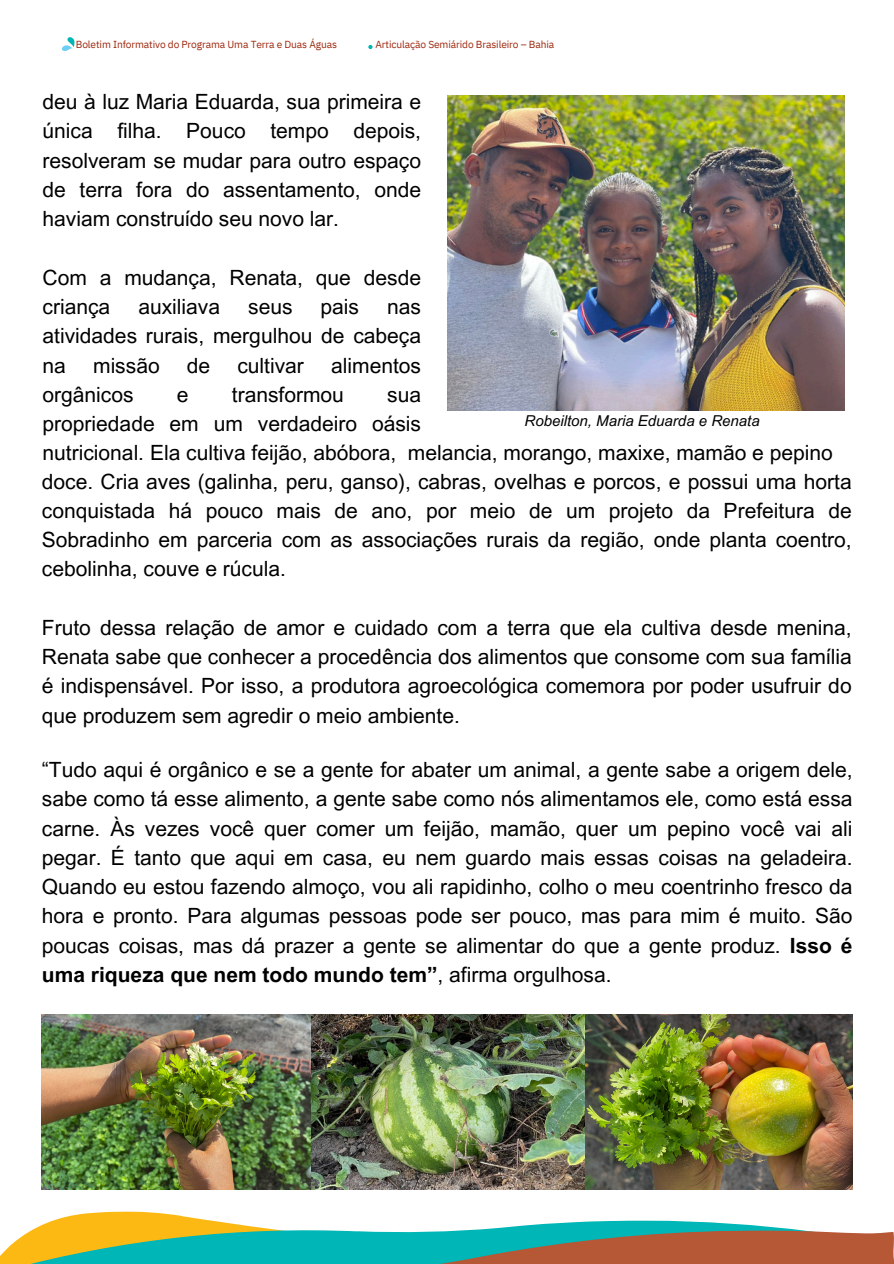
<style>
.page{position:relative;width:894px;height:1264px;background:#fff}
.page>*{position:absolute;margin:0;border:0;box-sizing:border-box;transform-origin:0 0}
.t1{font:21px/29.2px "Arial MT Pro";color:#000;text-align:justify}
.t2{font:italic 15px "Arial MT Pro";color:#000}
.t3{font:10.2px "IBM Plex Sans";letter-spacing:-.01em;color:#9e280e}
.s1{font-weight:700}
</style>
<div class="page">
<svg style="left:62px;top:37px;width:12px;height:14px"></svg>
<svg style="left:368px;top:45px;width:4px;height:4px"></svg>
<img style="left:447px;top:95px;width:397px;height:315px">
<svg style="left:0;top:1211px;width:893px;height:52px"></svg>
<img style="left:42px;top:1014px;width:269px;height:175px">
<img style="left:584px;top:1014px;width:268px;height:175px">
<img style="left:311px;top:1014px;width:273px;height:175px">
<h1 class="t3" style="left:76px;top:38px;width:262px">Boletim Informativo do Programa Uma Terra e Duas Águas</h1>
<p class="t3" style="left:375px;top:38px;width:180px">Articulação Semiárido Brasileiro – Bahia</p>
<p class="t1" style="left:43px;top:90px;width:380px">deu à luz Maria Eduarda, sua primeira e única filha. Pouco tempo depois, resolveram se mudar para outro espaço de terra fora do assentamento, onde haviam construído seu novo lar.</p>
<h1 class="t1" style="left:43px;top:265px;width:380px">Com a mudança, Renata, que desde criança</h1>
<h1 class="t1" style="left:138px;top:295px;width:83px">auxiliava</h1>
<h1 class="t1" style="left:248px;top:295px;width:46px">seus</h1>
<h1 class="t1" style="left:320px;top:295px;width:40px">pais</h1>
<h1 class="t1" style="left:43px;top:295px;width:380px;text-indent:344px">nas atividades rurais, mergulhou de cabeça na</h1>
<h1 class="t1" style="left:93px;top:353px;width:68px">missão</h1>
<h1 class="t1" style="left:187px;top:353px;width:25px">de</h1>
<h1 class="t1" style="left:237px;top:353px;width:68px">cultivar</h1>
<h1 class="t1" style="left:331px;top:353px;width:91px">alimentos</h1>
<h1 class="t1" style="left:43px;top:382px;width:92px">orgânicos</h1>
<h1 class="t1" style="left:177px;top:382px;width:13px">e</h1>
<h1 class="t1" style="left:232px;top:382px;width:113px">transformou</h1>
<h1 class="t1" style="left:43px;top:382px;width:380px;text-indent:344px">sua propriedade em um verdadeiro oásis nutricional. Ela cultiva feijão, abóbora,</h1>
<h2 class="t2" style="left:524px;top:415px;width:237px">Robeilton, Maria Eduarda e Renata</h2>
<h1 class="t1" style="left:408px;top:441px;width:426px">melancia, morango, maxixe, mamão e pepino</h1>
<h1 class="t1" style="left:42px;top:469px;width:811px">doce. Cria aves (galinha, peru, ganso), cabras, ovelhas e porcos, e possui uma horta conquistada há pouco mais de ano, por meio de um projeto da Prefeitura de Sobradinho em parceria com as associações rurais da região, onde planta coentro, cebolinha, couve e rúcula.</h1>
<h1 class="t1" style="left:42px;top:615px;width:811px">Fruto dessa relação de amor e cuidado com a terra que ela cultiva desde menina, Renata sabe que conhecer a procedência dos alimentos que consome com sua família é indispensável. Por isso, a produtora agroecológica comemora por poder usufruir do que produzem sem agredir o meio ambiente.</h1>
<h1 class="t1" style="left:42px;top:757px;width:812px">“Tudo aqui é orgânico e se a gente for abater um animal, a gente sabe a origem dele, sabe como tá esse alimento, a gente sabe como nós alimentamos ele, como está essa carne. Às vezes você quer comer um feijão, mamão, quer um pepino você vai ali pegar. É tanto que aqui em casa, eu nem guardo mais essas coisas na geladeira.<br>Quando eu estou fazendo almoço, vou ali rapidinho, colho o meu coentrinho fresco da hora e pronto. Para algumas pessoas pode ser pouco, mas para mim é muito. São poucas coisas, mas dá prazer a gente se alimentar do que a gente produz. <span class="s1">Isso é uma riqueza que nem todo mundo tem”</span>, afirma orgulhosa.</h1>
</div>
